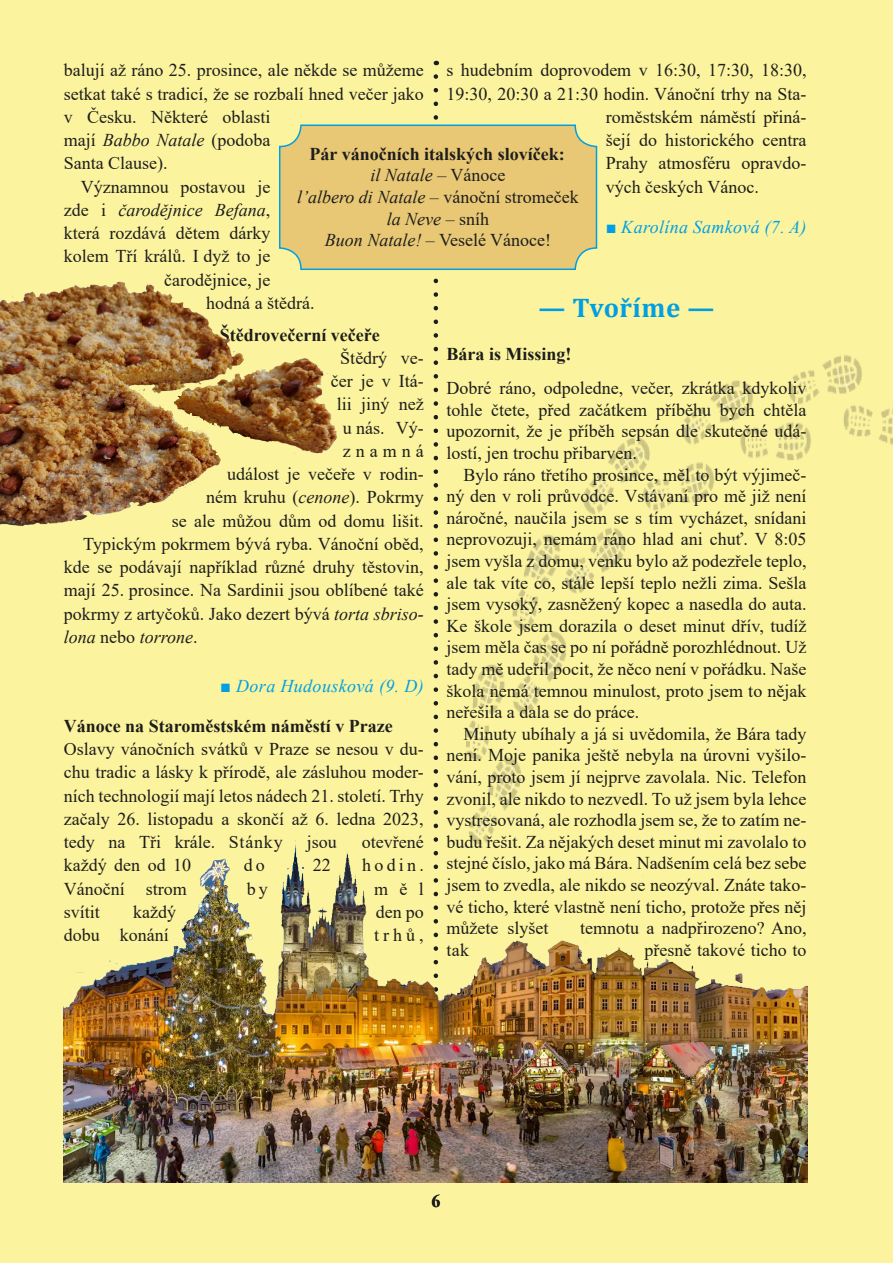
<style>
.page{position:relative;width:893px;height:1263px;background:#fcf39e}
.page>*{position:absolute;margin:0;border:0;box-sizing:border-box;transform-origin:0 0}
.Nadpis{font:700 27px "Cambria";letter-spacing:.02em;color:#009fe3}
.t1{font:18px/21.6px "Times New Roman";color:#1d1d1b;text-align:justify}
.t2{font:700 18px "Times New Roman";color:#1d1d1b}
.t3{font:italic 18px "Times New Roman";color:#1d1d1b}
.Podpis{font:italic 18px "Times New Roman";letter-spacing:.02em;color:#009fe3}
.s1{font-style:italic}
.s2{font-style:normal}
</style>
<div class="page">
<div style="left:467px;top:288px;width:426px;height:584px;background:#fcf39e"></div>
<svg style="left:434px;top:76px;width:4px;height:761px;background:#bfb87a"></svg>
<img style="left:0;top:270px;width:340px;height:306px">
<div style="left:280px;top:125px;width:316px;height:144px;background:#e8c775;border-radius:21px"></div>
<div style="left:279px;top:125px;width:318px;height:145px;border:2px solid #009fe3;border-radius:21px"></div>
<img style="left:64px;top:837px;width:744px;height:345px">
<p class="t1" style="left:64px;top:58px;width:362px;line-height:23.2px;text-align:left">balují až ráno 25. prosince, ale někde se můžeme setkat také s tradicí, že se rozbalí hned večer jako v Česku. Některé oblasti<br>mají <span class="s1">Babbo Natale</span> (podoba<br>Santa Clause).</p>
<p class="t1" style="left:81px;top:175px;width:191px">Významnou postavou je</p>
<p class="t3" style="left:64px;top:197px;width:208px"><span class="s2">zde i</span> čarodějnice Befana<span class="s2">,</span></p>
<p class="t1" style="left:64px;top:222px;width:208px">která rozdává dětem dárky</p>
<p class="t1" style="left:64px;top:245px;width:208px">kolem Tří králů. I dyž to je</p>
<p class="t1" style="left:164px;top:268px;width:108px">čarodějnice, je</p>
<p class="t1" style="left:206px;top:291px;width:110px">hodná a štědrá.</p>
<p class="t2" style="left:220px;top:322px;width:162px">Štědrovečerní večeře</p>
<p class="t1" style="left:340px;top:346px;width:85px">Štědrý ve-</p>
<p class="t1" style="left:331px;top:370px;width:94px">čer je v Itá-</p>
<p class="t1" style="left:337px;top:393px;width:89px">lii jiný než</p>
<p class="t1" style="left:343px;top:416px;width:82px">u nás. Vý-</p>
<p class="t1" style="left:343px;top:439px;width:83px">znamná</p>
<p class="t1" style="left:227px;top:463px;width:198px">událost je večeře v rodin-</p>
<p class="t1" style="left:206px;top:486px;width:219px">ném kruhu (<span class="s1">cenone</span>). Pokrmy</p>
<p class="t1" style="left:172px;top:509px;width:254px">se ale můžou dům od domu lišit.</p>
<p class="t1" style="left:83px;top:532px;width:342px">Typickým pokrmem bývá ryba. Vánoční oběd,</p>
<p class="t1" style="left:64px;top:556px;width:362px">kde se podávají například různé druhy těstovin,</p>
<p class="t1" style="left:64px;top:579px;width:362px">mají 25. prosince. Na Sardinii jsou oblíbené také</p>
<p class="t1" style="left:64px;top:602px;width:361px">pokrmy z artyčoků. Jako dezert bývá <span class="s1">torta sbriso-</span></p>
<p class="t3" style="left:64px;top:624px;width:135px">lona <span class="s2">nebo</span> torrone<span class="s2">.</span></p>
<p class="Podpis" style="left:220px;top:673px;width:205px">■ Dora Hudousková (9. D)</p>
<p class="t2" style="left:64px;top:713px;width:331px">Vánoce na Staroměstském náměstí v Praze</p>
<p class="t1" style="left:64px;top:737px;width:362px;line-height:23.2px">Oslavy vánočních svátků v Praze se nesou v du&shy;chu tradic a lásky k přírodě, ale zásluhou moder&shy;ních technologií mají letos nádech 21. století. Trhy začaly 26. listopadu a skončí až 6. ledna 2023, tedy na Tři krále. Stánky</p>
<p class="t1" style="left:446px;top:59px;width:362px">s hudebním doprovodem v 16:30, 17:30, 18:30,</p>
<p class="t1" style="left:446px;top:82px;width:361px">19:30, 20:30 a 21:30 hodin. Vánoční trhy na Sta-</p>
<p class="t1" style="left:606px;top:105px;width:202px">roměstském náměstí přiná-</p>
<p class="t1" style="left:606px;top:129px;width:202px">šejí do historického centra</p>
<p class="t1" style="left:606px;top:152px;width:202px">Prahy atmosféru opravdo-</p>
<p class="t1" style="left:606px;top:175px;width:155px">vých českých Vánoc.</p>
<p class="Podpis" style="left:606px;top:214px;width:202px">■ Karolína Samková (7. A)</p>
<p class="t2" style="left:310px;top:141px;width:257px">Pár vánočních italských slovíček:</p>
<p class="t3" style="left:370px;top:163px;width:137px">il Natale <span class="s2">– Vánoce</span></p>
<p class="t1" style="left:297px;top:186px;width:283px"><span class="s1">l’albero di Natale</span> – vánoční stromeček</p>
<p class="t3" style="left:387px;top:206px;width:104px">la Neve <span class="s2">– sníh</span></p>
<p class="t1" style="left:325px;top:229px;width:228px"><span class="s1">Buon Natale!</span> – Veselé Vánoce!</p>
<p class="Nadpis" style="left:538px;top:288px;width:178px">— Tvoříme —</p>
<p class="t2" style="left:446px;top:341px;width:127px">Bára is Missing!</p>
<p class="t1" style="left:446px;top:377px;width:362px">Dobré ráno, odpoledne, večer, zkrátka kdykoliv tohle čtete, před začátkem příběhu bych chtěla upozornit, že je příběh sepsán dle skutečné udá&shy;lostí, jen trochu přibarven.</p>
<p class="t1" style="left:446px;top:463px;width:362px;text-indent:17px">Bylo ráno třetího prosince, měl to být výjimeč&shy;ný den v roli průvodce. Vstávaní pro mě již není náročné, naučila jsem se s tím vycházet, snídani neprovozuji, nemám ráno hlad ani chuť. V 8:05 jsem vyšla z domu, venku bylo až podezřele teplo, ale tak víte co, stále lepší teplo nežli zima. Sešla jsem vysoký, zasněžený kopec a nasedla do auta.<br>Ke škole jsem dorazila o deset minut dřív, tudíž jsem měla čas se po ní pořádně porozhlédnout. Už tady mě udeřil pocit, že něco není v pořádku. Naše škola nemá temnou minulost, proto jsem to nějak neřešila a dala se do práce.</p>
<p class="t1" style="left:446px;top:722px;width:362px;text-indent:17px">Minuty ubíhaly a já si uvědomila, že Bára tady není. Moje panika ještě nebyla na úrovni vyšilo&shy;vání, proto jsem jí nejprve zavolala. Nic. Telefon zvonil, ale nikdo to nezvedl. To už jsem byla lehce vystresovaná, ale rozhodla jsem se, že to zatím ne&shy;budu řešit. Za nějakých deset minut mi zavolalo to stejné číslo, jako má Bára. Nadšením celá bez sebe jsem to zvedla, ale nikdo se neozýval. Znáte tako&shy;vé ticho, které vlastně není ticho, protože přes něj můžete slyšet</p>
<p class="t1" style="left:307px;top:831px;width:32px">jsou</p>
<p class="t1" style="left:362px;top:831px;width:63px">otevřené</p>
<p class="t1" style="left:64px;top:854px;width:129px">každý den od 10</p>
<p class="t1" style="left:244px;top:854px;width:23px">do</p>
<p class="t1" style="left:313px;top:854px;width:19px">22</p>
<p class="t1" style="left:362px;top:854px;width:63px">hodin.</p>
<p class="t1" style="left:64px;top:877px;width:125px">Vánoční strom</p>
<p class="t1" style="left:247px;top:877px;width:23px">by</p>
<p class="t1" style="left:374px;top:877px;width:51px">měl</p>
<p class="t1" style="left:64px;top:900px;width:38px">svítit</p>
<p class="t1" style="left:133px;top:900px;width:44px">každý</p>
<p class="t1" style="left:376px;top:900px;width:50px">den po</p>
<p class="t1" style="left:64px;top:924px;width:107px">dobu konání</p>
<p class="t1" style="left:374px;top:924px;width:51px">trhů,</p>
<p class="t1" style="left:580px;top:917px;width:228px">temnotu a nadpřirozeno? Ano,</p>
<p class="t1" style="left:446px;top:938px;width:24px">tak</p>
<p class="t1" style="left:644px;top:938px;width:164px">přesně takové ticho to</p>
<p class="t2" style="left:431px;top:1188px;width:10px">6</p>
</div>
